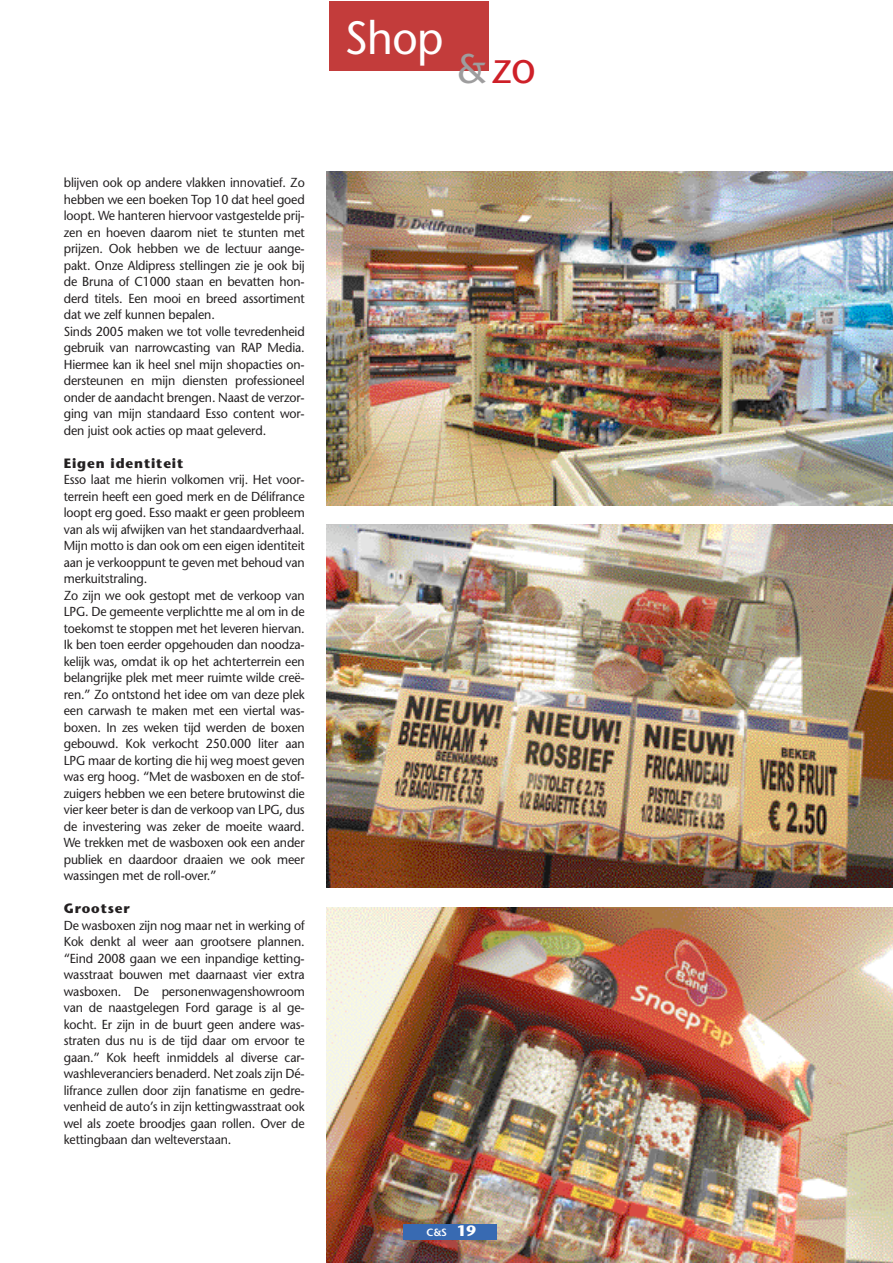
<style>
.page{position:relative;width:893px;height:1263px;background:#fff}
.page>*{position:absolute;margin:0;border:0;box-sizing:border-box;transform-origin:0 0}
.t1{font:46.5px "Stone Sans";color:#fff;scale:.95 1}
.t2{font:45.45px "Stone Sans";color:#ce2028;scale:.95 1}
.t3{font:700 13.5px "Stone Sans";letter-spacing:.065em;color:#232021}
.t4{font:13.05px/16.5px "Stone Sans";letter-spacing:-.01em;color:#232021;scale:.95 1}
.t5{font:600 10.5px "Stone Sans";color:#fff}
.s1{font-size:41.25px;color:#9e9d9e}
.s2{font-weight:700;font-size:15px}
</style>
<div class="page">
<img style="left:327px;top:172px;width:566px;height:333px">
<img style="left:326px;top:907px;width:567px;height:356px">
<img style="left:327px;top:525px;width:566px;height:363px">
<div style="left:403px;top:1224px;width:94px;height:15px;background:#386ab2"></div>
<div style="left:330px;top:1px;width:159px;height:70px;background:#c33c3b"></div>
<p class="t4" style="left:64px;top:176px;width:255px">blijven ook op andere vlakken innovatief. Zo hebben we een boeken Top 10 dat heel goed loopt. We hanteren hiervoor vastgestelde prij&shy;zen en hoeven daarom niet te stunten met prijzen. Ook hebben we de lectuur aange&shy;pakt. Onze Aldipress stellingen zie je ook bij de Bruna of C1000 staan en bevatten hon&shy;derd titels. Een mooi en breed assortiment dat we zelf kunnen bepalen.<br>Sinds 2005 maken we tot volle tevredenheid gebruik van narrowcasting van RAP Media.<br>Hiermee kan ik heel snel mijn shopacties on&shy;dersteunen en mijn diensten professioneel onder de aandacht brengen. Naast de verzor&shy;ging van mijn standaard Esso content wor&shy;den juist ook acties op maat geleverd.</p>
<p class="t3" style="left:64px;top:458px;width:121px">Eigen identiteit</p>
<p class="t4" style="left:64px;top:473px;width:255px">Esso laat me hierin volkomen vrij. Het voor&shy;terrein heeft een goed merk en de Délifrance loopt erg goed. Esso maakt er geen probleem van als wij afwijken van het standaardverhaal.<br>Mijn motto is dan ook om een eigen identiteit aan je verkooppunt te geven met behoud van merkuitstraling.<br>Zo zijn we ook gestopt met de verkoop van LPG. De gemeente verplichtte me al om in de toekomst te stoppen met het leveren hiervan.<br>Ik ben toen eerder opgehouden dan noodza&shy;kelijk was, omdat ik op het achterterrein een belangrijke plek met meer ruimte wilde creë&shy;ren.” Zo ontstond het idee om van deze plek een carwash te maken met een viertal was&shy;boxen. In zes weken tijd werden de boxen gebouwd. Kok verkocht 250.000 liter aan LPG maar de korting die hij weg moest geven was erg hoog. “Met de wasboxen en de stof&shy;zuigers hebben we een betere brutowinst die vier keer beter is dan de verkoop van LPG, dus de investering was zeker de moeite waard.<br>We trekken met de wasboxen ook een ander publiek en daardoor draaien we ook meer wassingen met de roll-over.”</p>
<p class="t3" style="left:64px;top:904px;width:67px">Grootser</p>
<p class="t4" style="left:64px;top:919px;width:255px;text-align:justify">De wasboxen zijn nog maar net in werking of Kok denkt al weer aan grootsere plannen. “Eind 2008 gaan we een inpandige ketting&shy;wasstraat bouwen met daarnaast vier extra wasboxen. De personenwagenshowroom van de naastgelegen Ford garage is al ge&shy;kocht. Er zijn in de buurt geen andere was&shy;straten dus nu is de tijd daar om ervoor te gaan.” Kok heeft inmiddels al diverse car&shy;washleveranciers benaderd. Net zoals zijn Dé&shy;lifrance zullen door zijn fanatisme en gedre&shy;venheid de auto’s in zijn kettingwasstraat ook wel als zoete broodjes gaan rollen. Over de kettingbaan dan welteverstaan.</p>
<h1 class="t1" style="left:345px;top:19px;width:106px">Shop</h1>
<h2 class="t2" style="left:456px;top:50px;width:85px"><span class="s1">&amp;</span>zo</h2>
<p class="t5" style="left:426px;top:1229px;width:51px">C&amp;S <span class="s2">19</span></p>
</div>
